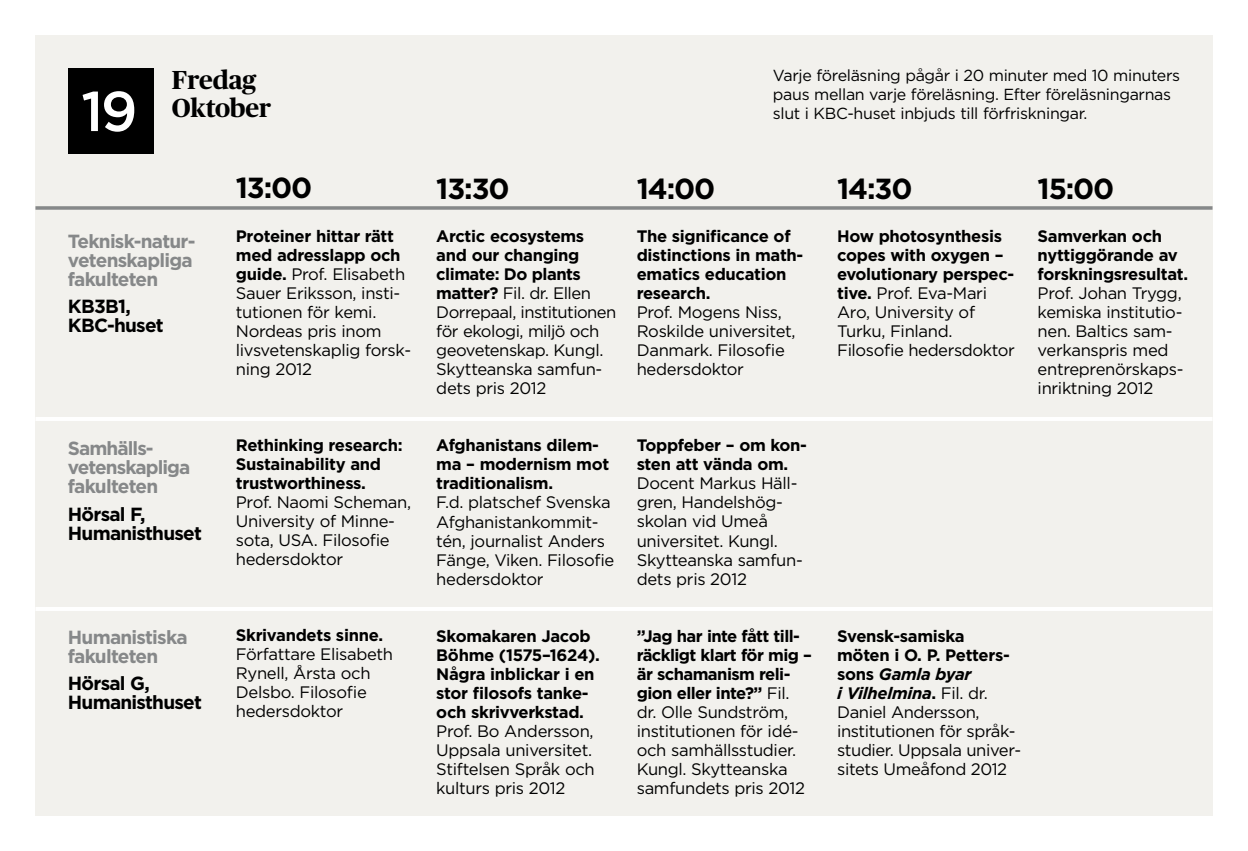
<style>
.page{position:relative;width:1248px;height:851px;background:#fff}
.page>*{position:absolute;margin:0;border:0;box-sizing:border-box;transform-origin:0 0}
.t1{font:500 56px "Gotham 20";color:#fff}
.t2{font:700 29px "Gotham 20";letter-spacing:-.02em;color:#000}
.t3{font:700 26px/28px "Publico Headline";letter-spacing:-.005em;color:#000}
.t4{font:700 19px/19px "Gotham 20";letter-spacing:-.02em;color:#868889}
.t5{font:700 19px/19px "Gotham 20";letter-spacing:-.02em;color:#000}
.t6{font:16.6px/19px "Gotham 20";color:#000}
.t7{font:700 16.6px/19px "Gotham 20";color:#000}
.t8{font:16px/19px "Gotham 20";color:#000}
.s1{font-weight:700}
.s2{font-weight:700;font-style:italic}
</style>
<div class="page">
<div style="left:35px;top:35px;width:1177px;height:780px;background:#f2f1ed"></div>
<svg style="left:35px;top:206px;width:1177px;height:4px;background:#939495"></svg>
<hr style="left:35px;top:417px;width:1177px;height:4px;background:#fff">
<hr style="left:35px;top:607px;width:1177px;height:4px;background:#fff">
<div style="left:68px;top:68px;width:85px;height:85px;background:#000"></div>
<h1 class="t1" style="left:81px;top:75px;width:57px">19</h1>
<h3 class="t3" style="left:172px;top:64px;width:101px">Fredag<br>Oktober</h3>
<p class="t8" style="left:772px;top:65px;width:408px">Varje föreläsning pågår i 20 minuter med 10 minuters paus mellan varje föreläsning. Efter föreläsningarnas slut i KBC-huset inbjuds till förfriskningar.</p>
<p class="t4" style="left:68px;top:231px;width:129px">Teknisk-natur&shy;vetenskapliga fakulteten</p>
<p class="t5" style="left:68px;top:297px;width:97px">KB3B1,<br>KBC-huset</p>
<h2 class="t2" style="left:236px;top:169px;width:77px">13:00</h2>
<p class="t6" style="left:236px;top:226px;width:176px"><span class="s1">Proteiner hittar rätt med adresslapp och guide.</span> Prof. Elisabeth<br>Sauer Eriksson, insti&shy;tutionen för kemi.<br>Nordeas pris inom livsvetenskaplig forsk&shy;ning 2012</p>
<h2 class="t2" style="left:436px;top:169px;width:74px">13:30</h2>
<p class="t6" style="left:436px;top:226px;width:181px"><span class="s1">Arctic ecosystems and our changing climate: Do plants matter?</span> Fil. dr. Ellen<br>Dorrepaal, institutionen för ekologi, miljö och geovetenskap. Kungl.<br>Skytteanska samfun&shy;dets pris 2012</p>
<h2 class="t2" style="left:636px;top:169px;width:79px">14:00</h2>
<p class="t7" style="left:636px;top:227px;width:168px">The significance of distinctions in math&shy;ematics education research.</p>
<p class="t6" style="left:636px;top:302px;width:160px">Prof. Mogens Niss,<br>Roskilde universitet,<br>Danmark. Filosofie hedersdoktor</p>
<h2 class="t2" style="left:837px;top:169px;width:76px">14:30</h2>
<p class="t6" style="left:837px;top:226px;width:179px"><span class="s1">How photosynthesis copes with oxygen – evolutionary perspec&shy;tive.</span> Prof. Eva-Mari<br>Aro, University of<br>Turku, Finland.<br>Filosofie hedersdoktor</p>
<h2 class="t2" style="left:1037px;top:169px;width:78px">15:00</h2>
<p class="t7" style="left:1037px;top:227px;width:152px">Samverkan och nyttiggörande av forskningsresultat.</p>
<p class="t6" style="left:1037px;top:283px;width:147px">Prof. Johan Trygg, kemiska institutio&shy;nen. Baltics sam&shy;verkanspris med entreprenörskaps&shy;inriktning 2012</p>
<p class="t4" style="left:68px;top:438px;width:123px">Samhälls&shy;vetenskapliga fakulteten</p>
<p class="t5" style="left:68px;top:504px;width:135px">Hörsal F,<br>Humanisthuset</p>
<p class="t7" style="left:236px;top:435px;width:168px">Rethinking research:<br>Sustainability and trustworthiness.</p>
<p class="t6" style="left:236px;top:492px;width:176px">Prof. Naomi Scheman,<br>University of Minne&shy;sota, USA. Filosofie hedersdoktor</p>
<p class="t7" style="left:436px;top:436px;width:174px">Afghanistans dilem&shy;ma – modernism mot traditionalism.</p>
<p class="t6" style="left:436px;top:492px;width:179px">F.d. platschef Svenska<br>Afghanistankommit&shy;tén, journalist Anders<br>Fänge, Viken. Filosofie hedersdoktor</p>
<p class="t7" style="left:636px;top:436px;width:171px">Toppfeber – om kon&shy;sten att vända om.</p>
<p class="t6" style="left:636px;top:473px;width:167px">Docent Markus Häll&shy;gren, Handelshög&shy;skolan vid Umeå universitet. Kungl.<br>Skytteanska samfun&shy;dets pris 2012</p>
<p class="t4" style="left:68px;top:627px;width:121px">Humanistiska fakulteten</p>
<p class="t5" style="left:68px;top:673px;width:135px">Hörsal G,<br>Humanisthuset</p>
<p class="t7" style="left:236px;top:625px;width:148px">Skrivandets sinne.</p>
<p class="t6" style="left:236px;top:644px;width:158px">Författare Elisabeth<br>Rynell, Årsta och<br>Delsbo. Filosofie hedersdoktor</p>
<p class="t7" style="left:436px;top:626px;width:165px">Skomakaren Jacob<br>Böhme (1575–1624).<br>Några inblickar i en stor filosofs tanke&shy;och skrivverkstad.</p>
<p class="t6" style="left:436px;top:720px;width:160px">Prof. Bo Andersson,<br>Uppsala universitet.<br>Stiftelsen Språk och kulturs pris 2012</p>
<p class="t6" style="left:636px;top:625px;width:176px"><span class="s1">”Jag har inte fått till&shy;räckligt klart för mig – är schamanism reli&shy;gion eller inte?”</span> Fil. dr. Olle Sundström, institutionen för idé&shy;och samhällsstudier.<br>Kungl. Skytteanska samfundets pris 2012</p>
<p class="t6" style="left:837px;top:625px;width:185px"><span class="s1">Svensk-samiska<br>möten i O. P. Petters&shy;sons</span> <span class="s2">Gamla byar<br>i Vilhelmina</span><span class="s1">.</span> Fil. dr.<br>Daniel Andersson, institutionen för språk&shy;studier. Uppsala univer&shy;sitets Umeåfond 2012</p>
</div>
